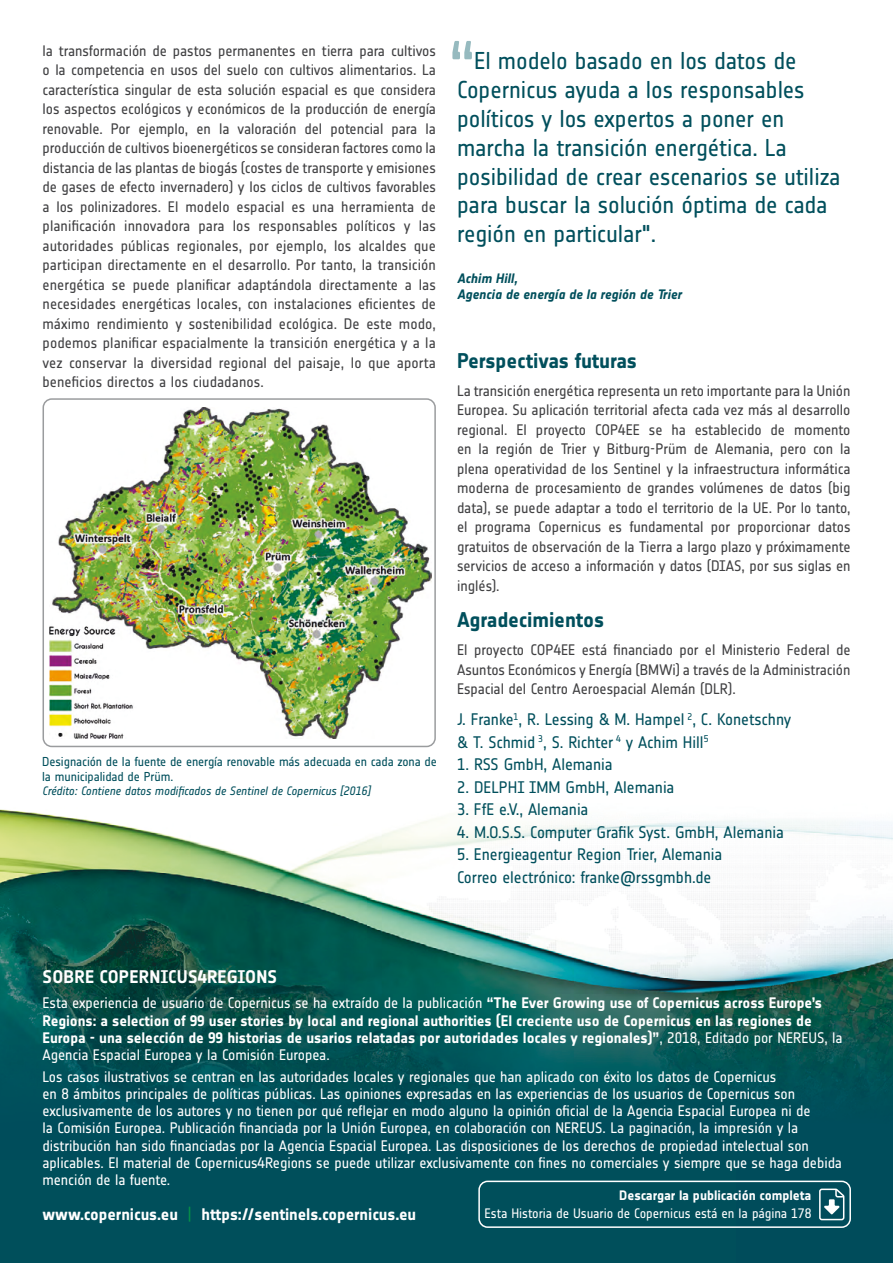
<style>
.page{position:relative;width:893px;height:1263px;background:#fff}
.page>*{position:absolute;margin:0;border:0;box-sizing:border-box;transform-origin:0 0}
.t1{font:24px/28.8px "Notes Esa";letter-spacing:-.005em;color:#004f5c}
.t2{font:700 21px "Notes Esa";letter-spacing:-.005em;color:#004f5c}
.t3{font:700 18px "Notes Esa";letter-spacing:.01em;color:#fff}
.t4{font:16.5px/22.5px "Notes Esa";color:#004f5c}
.t5{font:700 16.5px "Notes Esa";letter-spacing:-.005em;color:#fff}
.t6{font:15px/19.5px "Notes Esa";color:#414143;text-align:justify}
.t7{font:15px/17.2px "Notes Esa";letter-spacing:-.005em;color:#fff}
.t8{font:700 15px/17.2px "Notes Esa";letter-spacing:-.005em;color:#fff}
.t9{font:13.5px "Notes Esa";letter-spacing:-.005em;color:#fff}
.t10{font:italic 700 13.5px/16.2px "Notes Esa";letter-spacing:-.005em;color:#004f5c}
.t11{font:700 13.5px "Notes Esa";letter-spacing:-.005em;color:#fff}
.t12{font:12.75px/15.3px "Notes Esa";letter-spacing:-.005em;color:#004f5c}
.t13{font:italic 12px "Notes Esa";color:#004f5c}
.s1{font-weight:400}
.s2{font-weight:400;color:#069147}
</style>
<div class="page">
<img style="left:0;top:809px;width:893px;height:454px">
<img style="left:49px;top:407px;width:382px;height:332px">
<div style="left:43px;top:398px;width:393px;height:349px;border:2px solid #9a9c9e;border-radius:9px"></div>
<svg style="left:452px;top:41px;width:20px;height:18px"></svg>
<div style="left:478px;top:1180px;width:373px;height:48px;border:2px solid #fff;border-radius:9px"></div>
<svg style="left:818px;top:1188px;width:28px;height:33px"></svg>
<p class="t6" style="left:43px;top:42px;width:395px">la transformación de pastos permanentes en tierra para cultivos o la competencia en usos del suelo con cultivos alimentarios. La característica singular de esta solución espacial es que considera los aspectos ecológicos y económicos de la producción de energía renovable. Por ejemplo, en la valoración del potencial para la producción de cultivos bioenergéticos se consideran factores como la distancia de las plantas de biogás (costes de transporte y emisiones de gases de efecto invernadero) y los ciclos de cultivos favorables a los polinizadores. El modelo espacial es una herramienta de planificación innovadora para los responsables políticos y las autoridades públicas regionales, por ejemplo, los alcaldes que participan directamente en el desarrollo. Por tanto, la transición energética se puede planificar adaptándola directamente a las necesidades energéticas locales, con instalaciones eficientes de máximo rendimiento y sostenibilidad ecológica. De este modo, podemos planificar espacialmente la transición energética y a la vez conservar la diversidad regional del paisaje, lo que aporta beneficios directos a los ciudadanos.</p>
<p class="t12" style="left:42px;top:754px;width:396px">Designación de la fuente de energía renovable más adecuada en cada zona de la municipalidad de Prüm.</p>
<p class="t13" style="left:42px;top:787px;width:330px">Crédito: Contiene datos modificados de Sentinel de Copernicus [2016]</p>
<p class="t1" style="left:457px;top:48px;width:385px;text-indent:17px">El modelo basado en los datos de Copernicus ayuda a los responsables políticos y los expertos a poner en marcha la transición energética. La posibilidad de crear escenarios se utiliza para buscar la solución óptima de cada región en particular".</p>
<p class="t10" style="left:457px;top:271px;width:226px">Achim Hill,<br>Agencia de energía de la región de Trier</p>
<h2 class="t2" style="left:457px;top:353px;width:181px">Perspectivas futuras</h2>
<p class="t6" style="left:457px;top:382px;width:395px">La transición energética representa un reto importante para la Unión Europea. Su aplicación territorial afecta cada vez más al desarrollo regional. El proyecto COP4EE se ha establecido de momento en la región de Trier y Bitburg-Prüm de Alemania, pero con la plena operatividad de los Sentinel y la infraestructura informática moderna de procesamiento de grandes volúmenes de datos (big data), se puede adaptar a todo el territorio de la UE. Por lo tanto, el programa Copernicus es fundamental por proporcionar datos gratuitos de observación de la Tierra a largo plazo y próximamente servicios de acceso a información y datos (DIAS, por sus siglas en inglés).</p>
<h2 class="t2" style="left:457px;top:612px;width:149px">Agradecimientos</h2>
<p class="t6" style="left:457px;top:641px;width:395px">El proyecto COP4EE está financiado por el Ministerio Federal de Asuntos Económicos y Energía (BMWi) a través de la Administración Espacial del Centro Aeroespacial Alemán (DLR).</p>
<p class="t4" style="left:457px;top:710px;width:336px">J. Franke<sup>1</sup>, R. Lessing &amp; M. Hampel <sup>2</sup>, C. Konetschny &amp; T. Schmid <sup>3</sup>, S. Richter <sup>4</sup> y Achim Hill<sup>5</sup></p>
<p class="t4" style="left:457px;top:755px;width:157px">1. RSS GmbH, Alemania</p>
<p class="t4" style="left:457px;top:777px;width:219px">2. DELPHI IMM GmbH, Alemania</p>
<p class="t4" style="left:457px;top:800px;width:133px">3. FfE e.V., Alemania</p>
<p class="t4" style="left:457px;top:822px;width:328px">4. M.O.S.S. Computer Grafik Syst. GmbH, Alemania</p>
<p class="t4" style="left:457px;top:845px;width:267px">5. Energieagentur Region Trier, Alemania<br>Correo electrónico: franke@rssgmbh.de</p>
<p class="t3" style="left:43px;top:970px;width:236px">SOBRE COPERNICUS4REGIONS</p>
<p class="t8" style="left:43px;top:996px;width:802px"><span class="s1">Esta experiencia de usuario de Copernicus se ha extraído de la publicación</span> “The Ever Growing use of Copernicus across Europe’s Regions: a selection of 99 user stories by local and regional authorities (El creciente uso de Copernicus en las regiones de Europa - una selección de 99 historias de usarios relatadas por autoridades locales y regionales)”<span class="s1">, 2018, Editado por NEREUS, la Agencia Espacial Europea y la Comisión Europea.</span></p>
<p class="t7" style="left:43px;top:1069px;width:801px">Los casos ilustrativos se centran en las autoridades locales y regionales que han aplicado con éxito los datos de Copernicus<br>en 8 ámbitos principales de políticas públicas. Las opiniones expresadas en las experiencias de los usuarios de Copernicus son exclusivamente de los autores y no tienen por qué reflejar en modo alguno la opinión oficial de la Agencia Espacial Europea ni de<br>la Comisión Europea. Publicación financiada por la Unión Europea, en colaboración con NEREUS. La paginación, la impresión y la distribución han sido financiadas por la Agencia Espacial Europea. Las disposiciones de los derechos de propiedad intelectual son aplicables. El material de Copernicus4Regions se puede utilizar exclusivamente con fines no comerciales y siempre que se haga debida mención de la fuente.</p>
<p class="t5" style="left:43px;top:1208px;width:375px">www.copernicus.eu <span class="s2">|</span> https://sentinels.copernicus.eu</p>
<p class="t11" style="left:619px;top:1190px;width:194px">Descargar la publicación completa</p>
<p class="t9" style="left:484px;top:1209px;width:328px">Esta Historia de Usuario de Copernicus está en la página 178</p>
</div>
